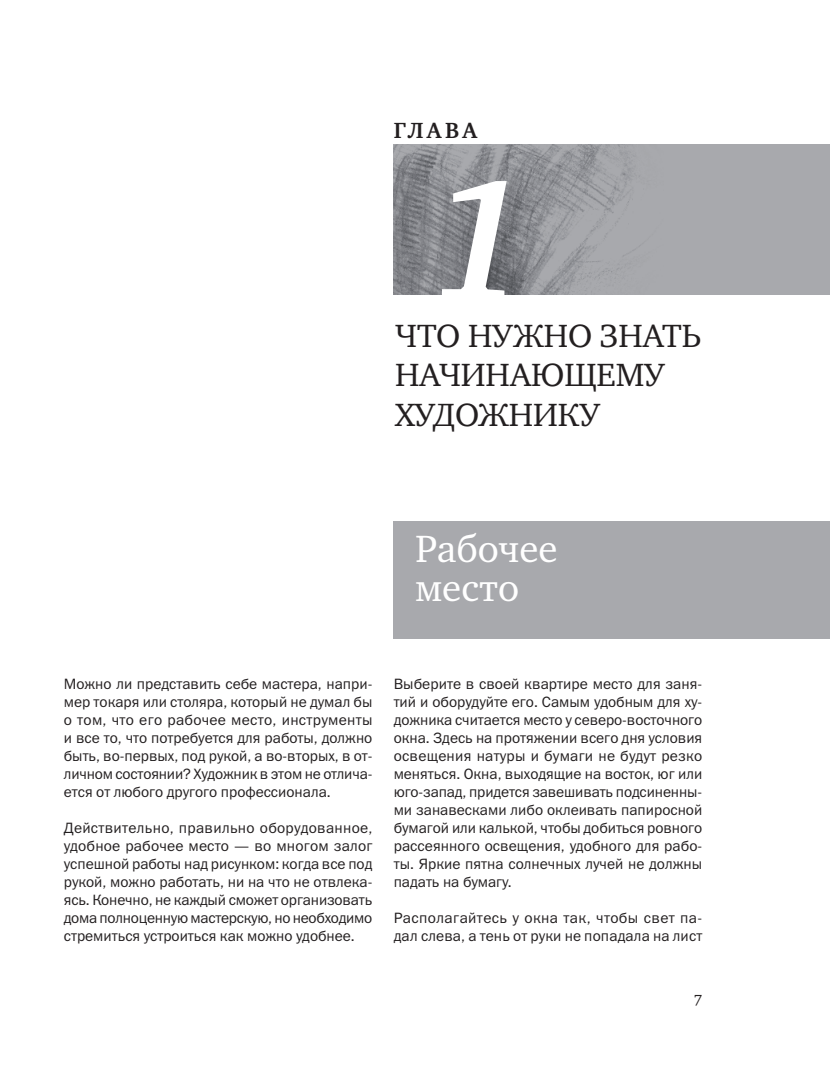
<style>
.page{position:relative;width:830px;height:1072px;background:#fff}
.page>*{position:absolute;margin:0;border:0;box-sizing:border-box;transform-origin:0 0}
.heading_1{font:italic 700 172.8px "Charter C";color:#fff}
.heading_2{font:39px/39px "Charter C";color:#fff}
.heading_1-2{font:33px/39.6px "Charter C";color:#231f20}
.glava{font:700 22.5px "Charter C";letter-spacing:.15em;color:#231f20}
.t1{font:15px/18px "Franklin Gothic Book C";color:#231f20;text-align:justify}
.t2{font:15px/18px "Franklin Gothic Book C";letter-spacing:.025em;color:#231f20}
.KolonDigit{font:15px "Charter C";color:#231f20}
</style>
<div class="page">
<div style="left:393px;top:145px;width:436px;height:150px;background:#a8a9ad"></div>
<img style="left:393px;top:145px;width:247px;height:150px">
<div style="left:393px;top:521px;width:436px;height:117px;background:#a8a9ad"></div>
<p class="glava" style="left:393px;top:118px;width:85px">ГЛАВА</p>
<p class="heading_1" style="left:427px;top:146px;width:103px">1</p>
<p class="heading_1-2" style="left:395px;top:316px;width:308px">Что нужно знать начинающему художнику</p>
<p class="heading_2" style="left:415px;top:530px;width:144px">Рабочее место</p>
<p class="t1" style="left:64px;top:675px;width:310px">Можно ли представить себе мастера, напри&shy;мер токаря или столяра, который не думал бы о том, что его рабочее место, инструменты и все то, что потребуется для работы, должно быть, во-первых, под рукой, а во-вторых, в от&shy;личном состоянии? Художник в этом не отлича&shy;ется от любого другого профессионала.</p>
<p class="t1" style="left:64px;top:819px;width:310px">Действительно, правильно оборудованное, удобное рабочее место — во многом залог успешной работы над рисунком: когда все под рукой, можно работать, ни на что не отвлека&shy;ясь. Конечно, не каждый сможет организовать дома полноценную мастерскую, но необходимо стремиться устроиться как можно удобнее.</p>
<p class="t1" style="left:393px;top:675px;width:310px">Выберите в своей квартире место для заня&shy;тий и оборудуйте его. Самым удобным для ху&shy;дожника считается место у северо-восточного окна. Здесь на протяжении всего дня условия освещения натуры и бумаги не будут резко меняться. Окна, выходящие на восток, юг или юго-запад, придется завешивать подсиненны&shy;ми занавесками либо оклеивать папиросной бумагой или калькой, чтобы добиться ровного рассеянного освещения, удобного для рабо&shy;ты. Яркие пятна солнечных лучей не должны падать на бумагу.</p>
<p class="t2" style="left:393px;top:909px;width:310px">Располагайтесь у окна так, чтобы свет па&shy;дал слева, а тень от руки не попадала на лист</p>
<p class="KolonDigit" style="left:693px;top:991px;width:10px">7</p>
</div>
